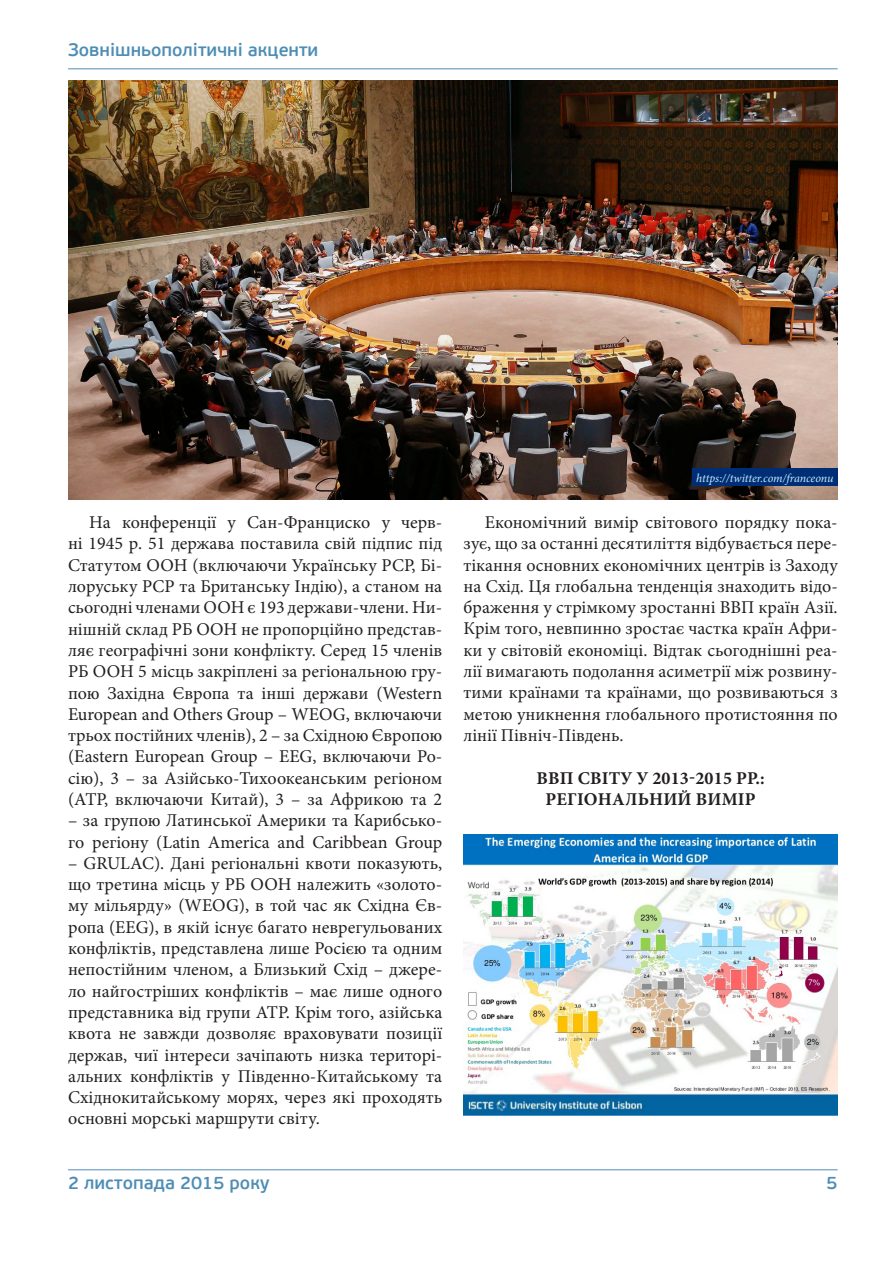
<style>
.page{position:relative;width:893px;height:1263px;background:#fff}
.page>*{position:absolute;margin:0;border:0;box-sizing:border-box;transform-origin:0 0}
.t1{font:18px/21.3px "Minion Pro";color:#231f20;text-align:justify}
.t2{font:600 18px "PF Beau Sans Pro";color:#4e8db5}
.t3{font:700 18px/21.3px "Minion Pro";letter-spacing:.01em;color:#231f20;text-align:center}
.t4{font:italic 12px "Minion Pro";letter-spacing:-.005em;color:#c6eafa}
</style>
<div class="page">
<hr style="left:68px;top:68px;width:770px;height:1px;background:#4e8db5">
<hr style="left:68px;top:1169px;width:770px;height:1px;background:#4e8db5">
<img style="left:463px;top:834px;width:375px;height:281px">
<img style="left:68px;top:81px;width:770px;height:419px">
<div style="left:692px;top:469px;width:146px;height:17px;background:#002e76"></div>
<p class="t2" style="left:68px;top:40px;width:252px">Зовнішньополітичні акценти</p>
<p class="t1" style="left:68px;top:512px;width:376px;text-indent:21px">На конференції у Сан-Франциско у черв&shy;ні 1945 р. 51 держава поставила свій підпис під Статутом ООН (включаючи Українську РСР, Бі&shy;лоруську РСР та Британську Індію), а станом на сьогодні членами ООН є 193 держави-члени. Ни&shy;нішній склад РБ ООН не пропорційно представ&shy;ляє географічні зони конфлікту. Серед 15 членів РБ ООН 5 місць закріплені за регіональною гру&shy;пою Західна Європа та інші держави (Western European and Others Group – WEOG, включаючи трьох постійних членів), 2 – за Східною Європою (Eastern European Group – EEG, включаючи Ро&shy;сію), 3 – за Азійсько-Тихоокеанським регіоном (АТР, включаючи Китай), 3 – за Африкою та 2</p>
<p class="t1" style="left:68px;top:810px;width:376px">– за групою Латинської Америки та Карибсько&shy;го регіону (Latin America and Caribbean Group</p>
<p class="t1" style="left:68px;top:852px;width:376px">– GRULAC). Дані регіональні квоти показують, що третина місць у РБ ООН належить «золото&shy;му мільярду» (WEOG), в той час як Східна Єв&shy;ропа (EEG), в якій існує багато неврегульованих конфліктів, представлена лише Росією та одним непостійним членом, а Близький Схід – джере&shy;ло найгостріших конфліктів – має лише одного представника від групи АТР. Крім того, азійська квота не завжди дозволяє враховувати позиції держав, чиї інтереси зачіпають низка територі&shy;альних конфліктів у Південно-Китайському та Східнокитайському морях, через які проходять основні морські маршрути світу.</p>
<p class="t4" style="left:696px;top:470px;width:139px">https://twitter.com/franceonu</p>
<p class="t1" style="left:463px;top:512px;width:376px;text-indent:21px">Економічний вимір світового порядку пока&shy;зує, що за останні десятиліття відбувається пере&shy;тікання основних економічних центрів із Заходу на Схід. Ця глобальна тенденція знаходить відо&shy;браження у стрімкому зростанні ВВП країн Азії.<br>Крім того, невпинно зростає частка країн Афри&shy;ки у світовій економіці. Відтак сьогоднішні реа&shy;лії вимагають подолання асиметрії між розвину&shy;тими країнами та країнами, що розвиваються з метою уникнення глобального протистояння по лінії Північ-Південь.</p>
<p class="t3" style="left:537px;top:767px;width:230px">ВВП СВІТУ У 2013-2015 РР.:<br>РЕГІОНАЛЬНИЙ ВИМІР</p>
<p class="t2" style="left:68px;top:1171px;width:203px">2 листопада 2015 року</p>
<p class="t2" style="left:827px;top:1171px;width:13px">5</p>
</div>
